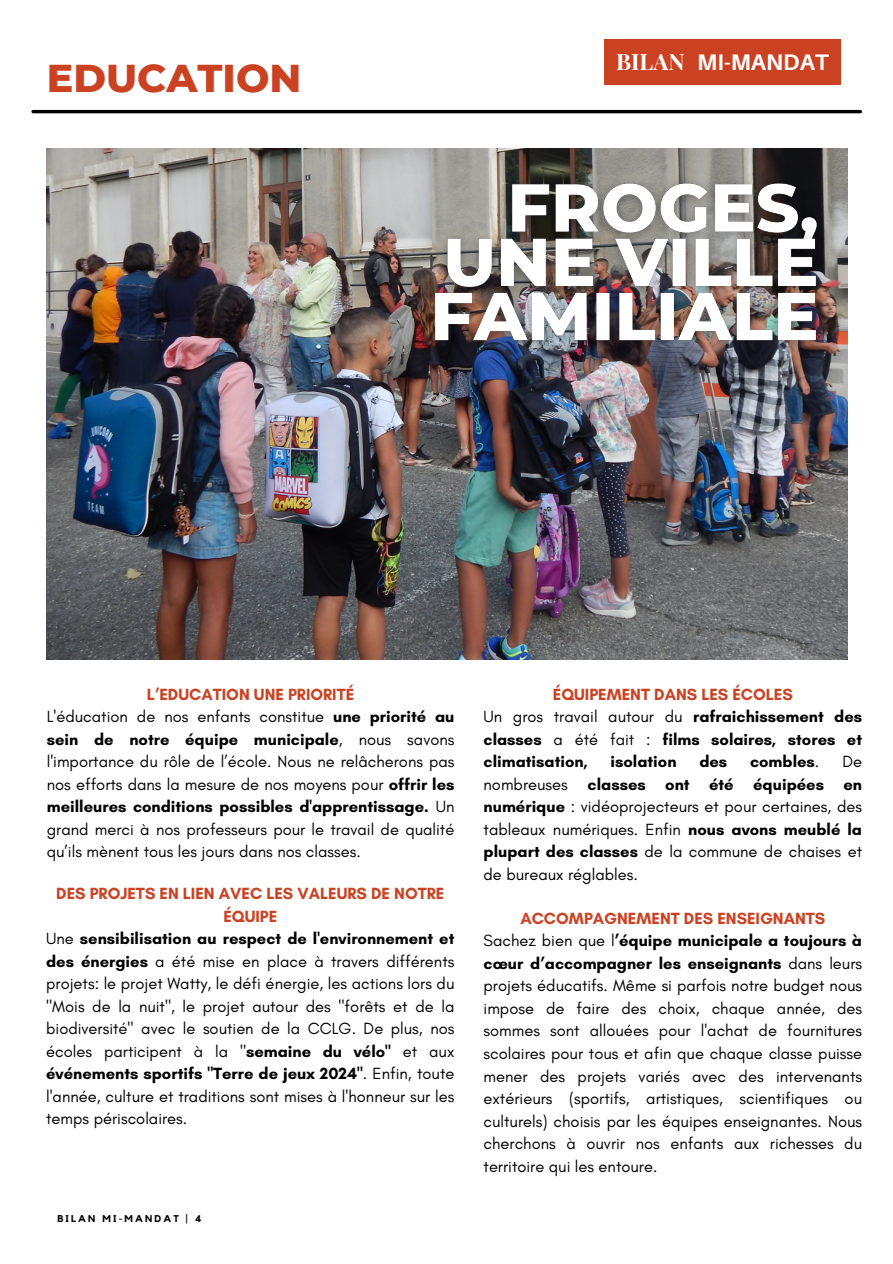
<style>
.page{position:relative;width:893px;height:1264px;background:#fff}
.page>*{position:absolute;margin:0;border:0;box-sizing:border-box;transform-origin:0 0}
.t1{font:800 39.6px "Montserrat";color:#cb4222}
.t2{font:700 22.5px "Aileron";color:#fff}
.t3{font:700 22.5px "Playfair Display";color:#fff}
.t4{font:16.5px/22.5px "Glacial Indifference";color:#000;text-align:justify}
.t5{font:700 16.5px/22.5px "Glacial Indifference";color:#cb4222;text-align:center}
.t6{font:700 16.5px/22.5px "Glacial Indifference";color:#000;text-align:justify}
.t7{font:700 9.75px "Kollektif";letter-spacing:.22em;color:#000}
.s1{font-weight:700}
.s2{font-weight:400}
</style>
<div class="page">
<hr style="left:33px;top:110px;width:827px;height:3px;background:#000">
<div style="left:604px;top:39px;width:237px;height:46px;background:#cb4222"></div>
<img style="left:47px;top:149px;width:800px;height:510px">
<img style="left:417px;top:168px;width:418px;height:193px">
<p class="t1" style="left:47px;top:54px;width:256px">EDUCATION</p>
<p class="t2" style="left:706px;top:39px;width:133px">MI-MANDAT</p>
<p class="t3" style="left:616px;top:46px;width:70px">BILAN</p>
<p class="t2" style="left:697px;top:49px;width:133px">MI-MANDAT</p>
<p class="t5" style="left:147px;top:682px;width:209px">L’EDUCATION UNE PRIORITÉ</p>
<p class="t4" style="left:47px;top:705px;width:409px">L'éducation de nos enfants constitue <span class="s1">une priorité au sein de notre équipe municipale</span>, nous savons l'importance du rôle de l’école. Nous ne relâcherons pas nos efforts dans la mesure de nos moyens pour <span class="s1">offrir les meilleures conditions possibles d'apprentissage.</span> Un grand merci à nos professeurs pour le travail de qualité qu’ils mènent tous les jours dans nos classes.</p>
<p class="t5" style="left:56px;top:882px;width:389px">DES PROJETS EN LIEN AVEC LES VALEURS DE NOTRE<br>ÉQUIPE</p>
<p class="t4" style="left:46px;top:927px;width:410px">Une <span class="s1">sensibilisation au respect de l'environnement et des énergies</span> a été mise en place à travers différents projets: le projet Watty, le défi énergie, les actions lors du "Mois de la nuit", le projet autour des "forêts et de la biodiversité" avec le soutien de la CCLG. De plus, nos écoles participent à la "<span class="s1">semaine du vélo"</span> et aux <span class="s1">événements sportifs "Terre de jeux 2024"</span>. Enfin, toute l'année, culture et traditions sont mises à l'honneur sur les temps périscolaires.</p>
<p class="t7" style="left:57px;top:1214px;width:146px">BILAN MI-MANDAT | 4</p>
<p class="t5" style="left:553px;top:682px;width:241px">ÉQUIPEMENT DANS LES ÉCOLES</p>
<p class="t6" style="left:483px;top:705px;width:380px"><span class="s2">Un gros travail autour du</span> rafraichissement des classes <span class="s2">a été fait :</span> films solaires, stores et climatisation,</p>
<p class="t6" style="left:610px;top:750px;width:67px">isolation</p>
<p class="t6" style="left:699px;top:750px;width:29px">des</p>
<p class="t6" style="left:750px;top:750px;width:71px">combles<span class="s2">.</span></p>
<p class="t4" style="left:483px;top:750px;width:380px;text-indent:359px">De nombreuses <span class="s1">classes ont été équipées en numérique</span> : vidéoprojecteurs et pour certaines, des tableaux numériques. Enfin <span class="s1">nous avons meublé la plupart des classes</span> de la commune de chaises et de bureaux réglables.</p>
<p class="t5" style="left:520px;top:906px;width:306px">ACCOMPAGNEMENT DES ENSEIGNANTS</p>
<p class="t4" style="left:483px;top:929px;width:380px">Sachez bien que l<span class="s1">’équipe municipale a toujours à cœur d’accompagner les enseignants</span> dans leurs projets éducatifs. Même si parfois notre budget nous impose de faire des choix, chaque année, des sommes sont allouées pour l'achat de fournitures scolaires pour tous et afin que chaque classe puisse mener des projets variés avec des intervenants extérieurs (sportifs, artistiques, scientifiques ou culturels) choisis par les équipes enseignantes. Nous cherchons à ouvrir nos enfants aux richesses du territoire qui les entoure.</p>
</div>
